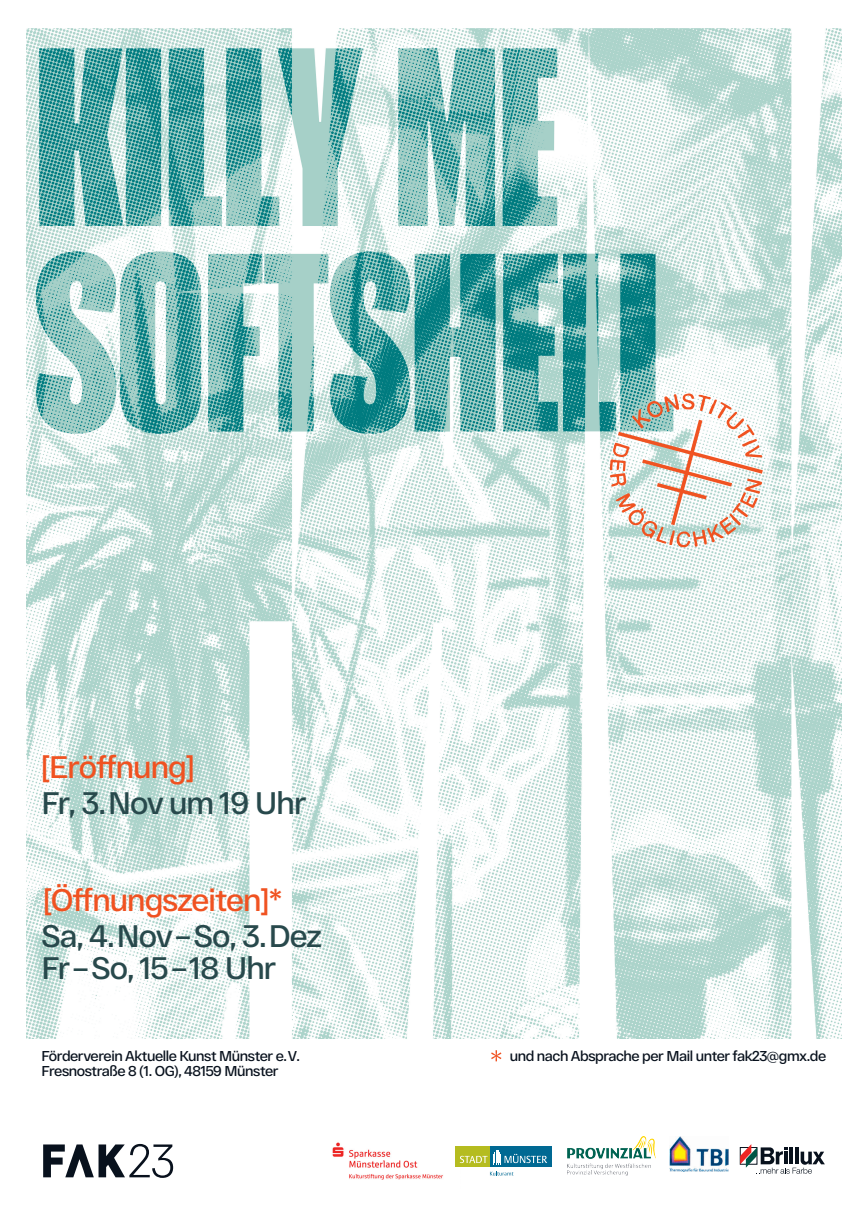
<style>
.page{position:relative;width:868px;height:1208px;background:#fff}
.page>*{position:absolute;margin:0;border:0;box-sizing:border-box;transform-origin:0 0}
.t1{font:600 31.1px/32px "RF Dewi";letter-spacing:-.03em;color:#28494c}
.t2{font:600 31.1px "RF Dewi";letter-spacing:-.03em;color:#f05221}
.t3{font:600 14.3px/15.7px "RF Dewi";letter-spacing:-.03em;color:#08111d}
.s1{font-weight:700}
</style>
<div class="page">
<img style="left:27px;top:29px;width:814px;height:1009px">
<svg style="left:491px;top:1050px;width:10px;height:11px"></svg>
<svg style="left:609px;top:393px;width:153px;height:154px"></svg>
<svg style="left:43px;top:1144px;width:130px;height:33px"></svg>
<img style="left:332px;top:1142px;width:111px;height:38px">
<img style="left:669px;top:1136px;width:59px;height:35px">
<img style="left:567px;top:1136px;width:88px;height:39px">
<svg style="left:490px;top:1171px;width:23px;height:4px"></svg>
<div style="left:455px;top:1146px;width:35px;height:21px;background:#b5bc20"></div>
<div style="left:490px;top:1146px;width:61px;height:21px;background:#006993"></div>
<svg style="left:460px;top:1155px;width:27px;height:8px"></svg>
<svg style="left:493px;top:1150px;width:54px;height:15px"></svg>
<svg style="left:740px;top:1144px;width:84px;height:29px"></svg>
<h1 class="t2" style="left:40px;top:749px;width:157px">[Eröffnung]</h1>
<h1 class="t1" style="left:41px;top:787px;width:267px">Fr, 3.Nov um 19 Uhr</h1>
<h1 class="t2" style="left:42px;top:881px;width:241px">[Öffnungszeiten]<span class="s1">*</span></h1>
<h1 class="t1" style="left:41px;top:919px;width:282px">Sa, 4.Nov–So, 3.Dez<br>Fr–So, 15–18 Uhr</h1>
<p class="t3" style="left:42px;top:1047px;width:260px">Förderverein Aktuelle Kunst Münster e.V.<br>Fresnostraße 8 (1. OG), 48159 Münster</p>
<p class="t3" style="left:509px;top:1047px;width:318px">und nach Absprache per Mail unter fak23@gmx.de</p>
</div>
